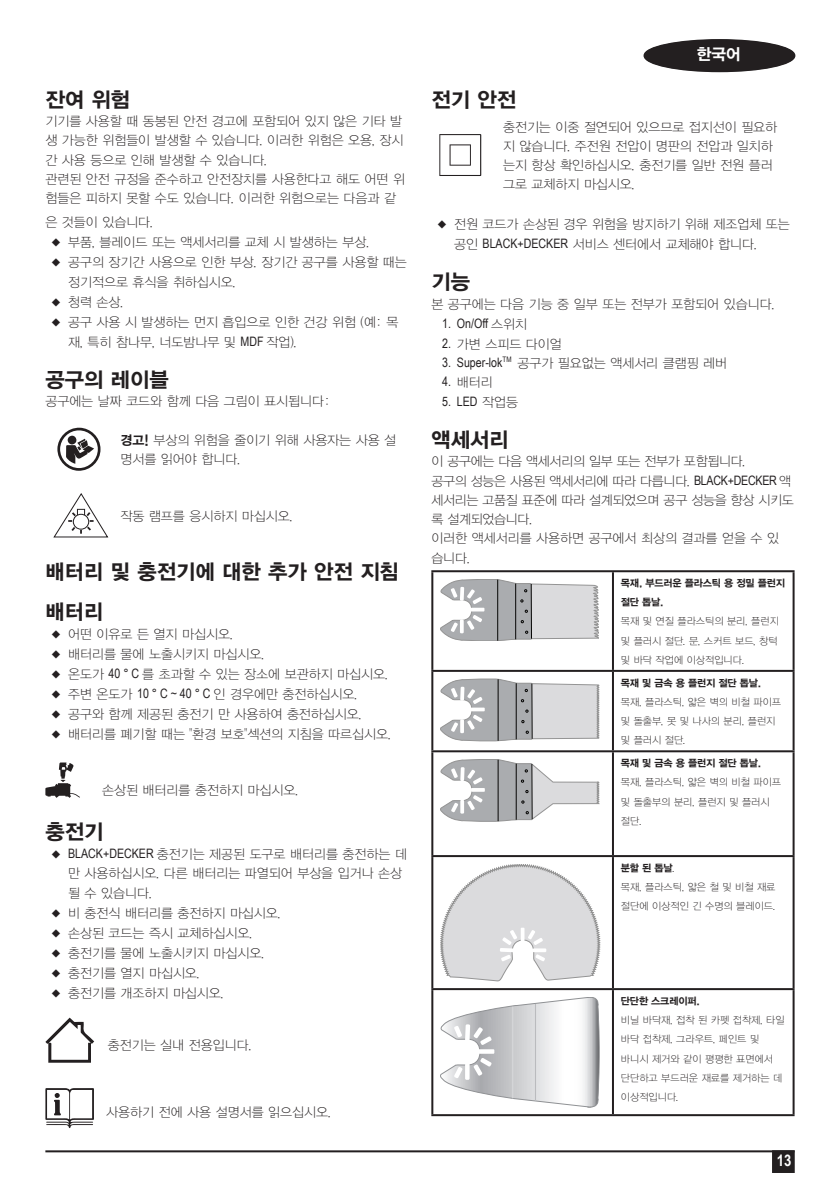
<style>
.page{position:relative;width:840px;height:1191px;background:#fff}
.page>*{position:absolute;margin:0;border:0;box-sizing:border-box;transform-origin:0 0}
.t1{font:21px "YDIYGO350";color:#231f20}
.t2{font:16px "YDIYGO350";color:#fff}
.t3{font:700 16px "Arial Narrow";color:#fff}
.bullet1{font:13px/20px "YDIYGO310";color:#231f20}
.body{font:13px/19.2px "YDIYGO310";color:#231f20;text-align:justify}
.picto{font:13px/19.2px "YDIYGO310";color:#231f20}
.body-2{font:13px/19.4px "YDIYGO310";letter-spacing:-.02em;color:#231f20}
.list{font:13px "YDIYGO310";color:#231f20}
.list-2{font:13px "Arial Narrow";color:#231f20}
.t4{font:10px/19.2px "YDIYGO310";color:#231f20}
.t5{font:10px "YDIYGO350";letter-spacing:-.02em;color:#231f20}
.s1{font-family:"Arial Narrow"}
.s2{font-family:"YDIYGO350"}
.s3{font-family:"YDIYGO310"}
</style>
<div class="page">
<hr style="left:45px;top:1150px;width:749px;height:2px;background:#231f20">
<div style="left:772px;top:1151px;width:21px;height:21px;background:#231f20"></div>
<div style="left:771px;top:1150px;width:23px;height:23px;border:2px solid #231f20"></div>
<div style="left:643px;top:39px;width:152px;height:33px;border:2px solid #231f20;border-radius:50%"></div>
<div style="left:644px;top:40px;width:150px;height:31px;background:#231f20;border-radius:50%"></div>
<div style="left:644px;top:40px;width:150px;height:31px;border:1px solid #231f20;border-radius:50%"></div>
<svg style="left:57px;top:427px;width:44px;height:44px"></svg>
<svg style="left:53px;top:493px;width:55px;height:44px"></svg>
<svg style="left:45px;top:762px;width:35px;height:36px"></svg>
<svg style="left:45px;top:1017px;width:49px;height:45px"></svg>
<svg style="left:45px;top:1088px;width:49px;height:40px"></svg>
<svg style="left:439px;top:134px;width:42px;height:42px"></svg>
<hr style="left:431px;top:570px;width:181px;height:2px;background:#231f20">
<hr style="left:431px;top:572px;width:2px;height:98px;background:#231f20">
<hr style="left:612px;top:570px;width:182px;height:2px;background:#231f20">
<hr style="left:611px;top:572px;width:2px;height:98px;background:#231f20">
<hr style="left:792px;top:572px;width:2px;height:98px;background:#231f20">
<hr style="left:431px;top:670px;width:181px;height:2px;background:#231f20">
<hr style="left:431px;top:672px;width:2px;height:78px;background:#231f20">
<hr style="left:612px;top:670px;width:182px;height:2px;background:#231f20">
<hr style="left:611px;top:672px;width:2px;height:78px;background:#231f20">
<hr style="left:792px;top:672px;width:2px;height:78px;background:#231f20">
<hr style="left:431px;top:750px;width:181px;height:2px;background:#231f20">
<hr style="left:431px;top:752px;width:2px;height:103px;background:#231f20">
<hr style="left:612px;top:750px;width:182px;height:2px;background:#231f20">
<hr style="left:611px;top:752px;width:2px;height:103px;background:#231f20">
<hr style="left:792px;top:752px;width:2px;height:103px;background:#231f20">
<hr style="left:431px;top:855px;width:181px;height:2px;background:#231f20">
<hr style="left:431px;top:857px;width:2px;height:131px;background:#231f20">
<hr style="left:612px;top:855px;width:182px;height:2px;background:#231f20">
<hr style="left:611px;top:857px;width:2px;height:131px;background:#231f20">
<hr style="left:792px;top:857px;width:2px;height:131px;background:#231f20">
<hr style="left:431px;top:988px;width:181px;height:2px;background:#231f20">
<hr style="left:431px;top:990px;width:2px;height:124px;background:#231f20">
<hr style="left:612px;top:988px;width:182px;height:2px;background:#231f20">
<hr style="left:611px;top:990px;width:2px;height:124px;background:#231f20">
<hr style="left:792px;top:990px;width:2px;height:124px;background:#231f20">
<hr style="left:431px;top:1114px;width:181px;height:2px;background:#231f20">
<hr style="left:612px;top:1114px;width:182px;height:2px;background:#231f20">
<svg style="left:440px;top:579px;width:158px;height:62px"></svg>
<svg style="left:459px;top:587px;width:5px;height:14px"></svg>
<svg style="left:459px;top:619px;width:4px;height:14px"></svg>
<hr style="left:470px;top:608px;width:14px;height:3px;background:#fff">
<svg style="left:440px;top:679px;width:158px;height:62px"></svg>
<svg style="left:460px;top:686px;width:4px;height:14px"></svg>
<hr style="left:460px;top:719px;width:3px;height:14px;background:#fff">
<svg style="left:470px;top:707px;width:14px;height:4px"></svg>
<svg style="left:440px;top:759px;width:158px;height:62px"></svg>
<svg style="left:460px;top:767px;width:4px;height:14px"></svg>
<svg style="left:460px;top:799px;width:4px;height:14px"></svg>
<hr style="left:470px;top:788px;width:14px;height:3px;background:#fff">
<svg style="left:440px;top:864px;width:159px;height:117px"></svg>
<hr style="left:499px;top:948px;width:14px;height:4px;background:#fff">
<svg style="left:532px;top:948px;width:14px;height:4px"></svg>
<svg style="left:520px;top:927px;width:4px;height:14px"></svg>
<svg style="left:440px;top:997px;width:159px;height:111px"></svg>
<div style="left:465px;top:1024px;width:5px;height:17px;background:#fff;border-radius:2px"></div>
<hr style="left:465px;top:1063px;width:4px;height:16px;background:#fff">
<svg style="left:477px;top:1049px;width:17px;height:4px"></svg>
<p class="t1" style="left:45px;top:89px;width:86px">잔여 위험</p>
<p class="body" style="left:45px;top:112px;width:359px">기기를 사용할 때 동봉된 안전 경고에 포함되어 있지 않은 기타 발 생 가능한 위험들이 발생할 수 있습니다. 이러한 위험은 오용, 장시 간 사용 등으로 인해 발생할 수 있습니다.</p>
<p class="body" style="left:45px;top:169px;width:361px">관련된 안전 규정을 준수하고 안전장치를 사용한다고 해도 어떤 위 험들은 피하지 못할 수도 있습니다. 이러한 위험으로는 다음과 같</p>
<p class="body" style="left:45px;top:213px;width:109px">은 것들이 있습니다.</p>
<p class="bullet1" style="left:51px;top:232px;width:319px">◆ 부품, 블레이드 또는 액세서리를 교체 시 발생하는 부상.</p>
<p class="bullet1" style="left:68px;top:252px;width:340px;text-indent:-17px">◆ 공구의 장기간 사용으로 인한 부상. 장기간 공구를 사용할 때는 정기적으로 휴식을 취하십시오.</p>
<p class="bullet1" style="left:51px;top:292px;width:74px">◆ 청력 손상.</p>
<p class="bullet1" style="left:68px;top:312px;width:332px;text-indent:-17px">◆ 공구 사용 시 발생하는 먼지 흡입으로 인한 건강 위험 (예: 목 재, 특히 참나무, 너도밤나무 및 <span class="s1">MDF</span> 작업).</p>
<p class="t1" style="left:45px;top:369px;width:125px">공구의 레이블</p>
<p class="body" style="left:45px;top:392px;width:286px">공구에는 날짜 코드와 함께 다음 그림이 표시됩니다:</p>
<p class="picto" style="left:120px;top:431px;width:277px"><span class="s2">경고!</span> 부상의 위험을 줄이기 위해 사용자는 사용 설 명서를 읽어야 합니다.</p>
<p class="body" style="left:120px;top:506px;width:174px">작동 램프를 응시하지 마십시오.</p>
<p class="t1" style="left:45px;top:560px;width:355px">배터리 및 충전기에 대한 추가 안전 지침</p>
<p class="t1" style="left:45px;top:600px;width:59px">배터리</p>
<p class="bullet1" style="left:51px;top:624px;width:183px">◆ 어떤 이유로 든 열지 마십시오.</p>
<p class="bullet1" style="left:51px;top:644px;width:214px">◆ 배터리를 물에 노출시키지 마십시오.</p>
<p class="bullet1" style="left:51px;top:664px;width:338px">◆ 온도가 <span class="s1">40 ° C</span> 를 초과할 수 있는 장소에 보관하지 마십시오.</p>
<p class="bullet1" style="left:51px;top:684px;width:307px">◆ 주변 온도가 <span class="s1">10 ° C ~ 40 ° C</span> 인 경우에만 충전하십시오.</p>
<p class="bullet1" style="left:51px;top:704px;width:312px">◆ 공구와 함께 제공된 충전기 만 사용하여 충전하십시오.</p>
<p class="bullet1" style="left:51px;top:724px;width:341px">◆ 배터리를 폐기할 때는 "환경 보호"섹션의 지침을 따르십시오.</p>
<p class="picto" style="left:102px;top:780px;width:197px">손상된 배터리를 충전하지 마십시오.</p>
<p class="t1" style="left:45px;top:821px;width:59px">충전기</p>
<p class="bullet1" style="left:68px;top:844px;width:340px;text-indent:-17px">◆ <span class="s1">BLACK+DECKER</span> 충전기는 제공된 도구로 배터리를 충전하는 데 만 사용하십시오. 다른 배터리는 파열되어 부상을 입거나 손상 될 수 있습니다.</p>
<p class="bullet1" style="left:51px;top:903px;width:231px">◆ 비 충전식 배터리를 충전하지 마십시오.</p>
<p class="bullet1" style="left:51px;top:923px;width:203px">◆ 손상된 코드는 즉시 교체하십시오.</p>
<p class="bullet1" style="left:51px;top:943px;width:214px">◆ 충전기를 물에 노출시키지 마십시오.</p>
<p class="bullet1" style="left:51px;top:963px;width:150px">◆ 충전기를 열지 마십시오.</p>
<p class="bullet1" style="left:51px;top:983px;width:174px">◆ 충전기를 개조하지 마십시오.</p>
<p class="picto" style="left:108px;top:1035px;width:145px">충전기는 실내 전용입니다.</p>
<p class="picto" style="left:106px;top:1102px;width:226px">사용하기 전에 사용 설명서를 읽으십시오.</p>
<p class="t2" style="left:696px;top:46px;width:46px">한국어</p>
<p class="t1" style="left:431px;top:89px;width:86px">전기 안전</p>
<p class="picto" style="left:502px;top:117px;width:275px">충전기는 이중 절연되어 있으므로 접지선이 필요하 지 않습니다. 주전원 전압이 명판의 전압과 일치하 는지 항상 확인하십시오. 충전기를 일반 전원 플러 그로 교체하지 마십시오.</p>
<p class="bullet1" style="left:454px;top:214px;width:337px;text-indent:-17px">◆ 전원 코드가 손상된 경우 위험을 방지하기 위해 제조업체 또는 공인 <span class="s1">BLACK+DECKER</span> 서비스 센터에서 교체해야 합니다.</p>
<p class="t1" style="left:431px;top:271px;width:40px">기능</p>
<p class="body" style="left:431px;top:295px;width:344px">본 공구에는 다음 기능 중 일부 또는 전부가 포함되어 있습니다.</p>
<p class="list-2" style="left:442px;top:314px;width:86px">1. On/Off <span class="s3">스위치</span></p>
<p class="list" style="left:442px;top:337px;width:121px"><span class="s1">2.</span> 가변 스피드 다이얼</p>
<p class="list" style="left:442px;top:356px;width:286px"><span class="s1">3. Super-lok</span><sup>TM</sup> 공구가 필요없는 액세서리 클램핑 레버</p>
<p class="list" style="left:442px;top:375px;width:52px"><span class="s1">4.</span> 배터리</p>
<p class="list-2" style="left:442px;top:392px;width:77px">5. LED <span class="s3">작업등</span></p>
<p class="t1" style="left:431px;top:429px;width:79px">액세서리</p>
<p class="body-2" style="left:431px;top:452px;width:315px">이 공구에는 다음 액세서리의 일부 또는 전부가 포함됩니다.</p>
<p class="body-2" style="left:431px;top:471px;width:364px">공구의 성능은 사용된 액세서리에 따라 다릅니다. <span class="s1">BLACK+DECKER</span> 액 세서리는 고품질 표준에 따라 설계되었으며 공구 성능을 향상 시키도 록 설계되었습니다.<br>이러한 액세서리를 사용하면 공구에서 최상의 결과를 얻을 수 있 습니다.</p>
<p class="t4" style="left:620px;top:573px;width:165px"><span class="s2">목재, 부드러운 플라스틱 용 정밀 플런지 절단 톱날.<br></span>목재 및 연질 플라스틱의 분리, 플런지 및 플러시 절단. 문, 스커트 보드, 창턱 및 바닥 작업에 이상적입니다.</p>
<p class="t4" style="left:620px;top:673px;width:162px"><span class="s2">목재 및 금속 용 플런지 절단 톱날. </span>목재, 플라스틱, 얇은 벽의 비철 파이프 및 돌출부, 못 및 나사의 분리, 플런지 및 플러시 절단.</p>
<p class="t5" style="left:620px;top:758px;width:142px">목재 및 금속 용 플런지 절단 톱날.</p>
<p class="t4" style="left:620px;top:773px;width:162px">목재, 플라스틱, 얇은 벽의 비철 파이프 및 돌출부의 분리, 플런지 및 플러시 절단.</p>
<p class="t5" style="left:620px;top:862px;width:55px">분할 된 톱날<span class="s3">.</span></p>
<p class="t4" style="left:620px;top:877px;width:156px">목재, 플라스틱, 얇은 철 및 비철 재료 절단에 이상적인 긴 수명의 블레이드.</p>
<p class="t5" style="left:620px;top:995px;width:80px">단단한 스크레이퍼.</p>
<p class="t4" style="left:620px;top:1010px;width:165px">비닐 바닥재, 접착 된 카펫 접착제, 타일 바닥 접착제, 그라우트, 페인트 및 바니시 제거와 같이 평평한 표면에서 단단하고 부드러운 재료를 제거하는 데 이상적입니다.</p>
<p class="t3" style="left:776px;top:1148px;width:16px">13</p>
</div>
